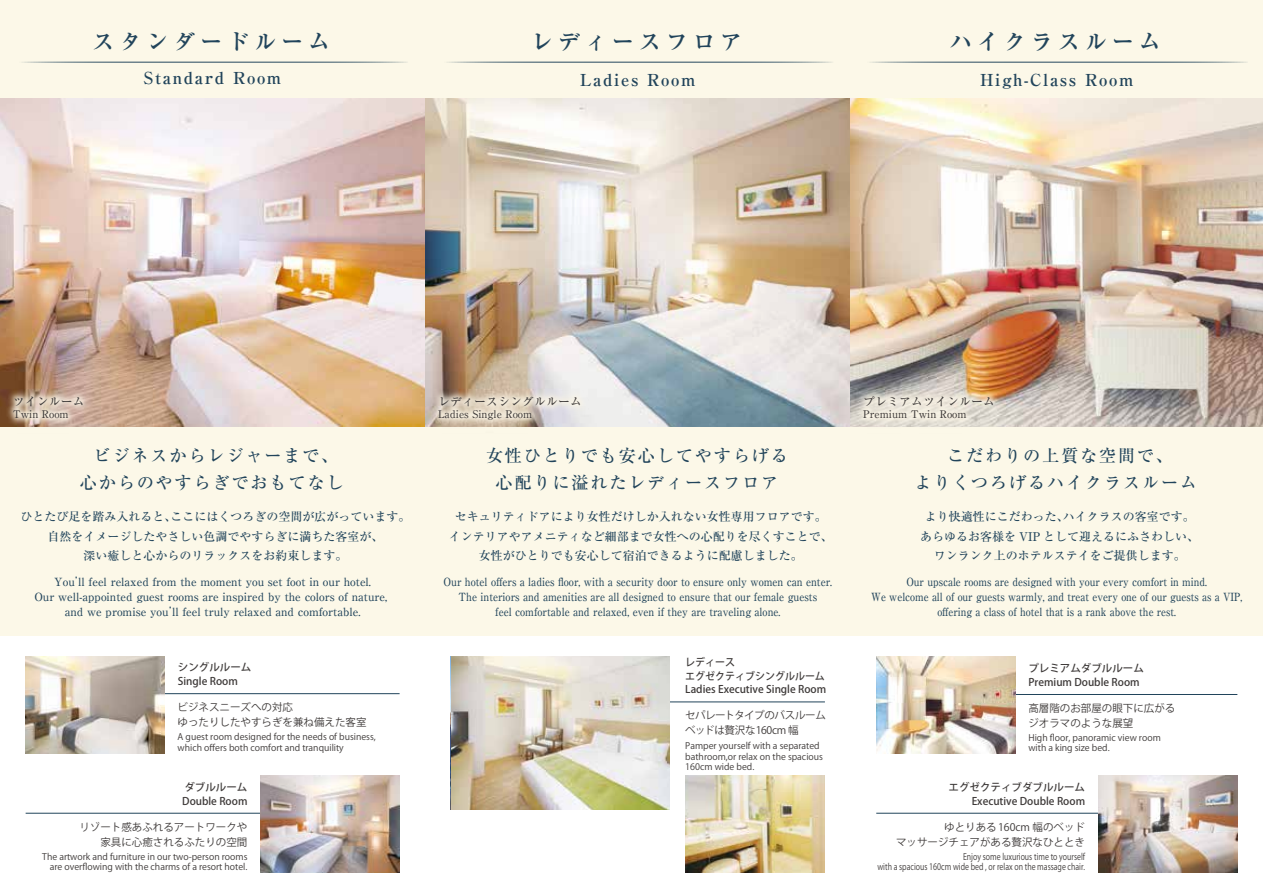
<style>
.page{position:relative;width:1263px;height:893px;background:#fff}
.page>*{position:absolute;margin:0;border:0;box-sizing:border-box;transform-origin:0 0}
.t1{font:700 22.5px "Ryumin Pro";letter-spacing:.2em;color:#21445b}
.t2{font:500 17.25px/27px "Ryumin Pro";letter-spacing:.1em;color:#21445b;text-align:center}
.t3{font:700 16.5px "Ryumin Pro";letter-spacing:.1em;color:#21445b}
.t4{font:500 12px/19.5px "Ryumin Pro";color:#21445b;text-align:center}
.t5{font:500 12px "Ryumin Pro";color:#3e3a39}
.t6{font:500 11.25px/15px "Ryumin Pro";color:#21445b;text-align:center;scale:.9 1}
.t7{font:500 11.25px/15px "Ryumin Pro";color:#21445b;text-align:center;scale:.88 1}
.t8{font:500 11.25px/15px "Ryumin Pro";color:#21445b;text-align:center}
.t9{font:10.5px/15px "Koz Go Pro";color:#3e3a39;text-align:right}
.t10{font:500 10.5px/13.5px "Koz Go Pro";color:#3e3a39}
.t11{font:500 10.5px/13.5px "Koz Go Pro";color:#3e3a39;scale:.95 1}
.t12{font:500 10.5px "Ryumin Pro";color:#3e3a39}
.t13{font:10.5px/15px "Koz Go Pro";letter-spacing:-.03em;color:#3e3a39}
.t14{font:9px/10.5px "Koz Go Pro";color:#3e3a39}
.t15{font:9px/10.5px "Koz Go Pro";color:#3e3a39;text-align:right;scale:.81 1}
</style>
<div class="page">
<div style="left:0;top:0;width:1263px;height:636px;background:#fcf8e8"></div>
<img style="left:0;top:99px;width:1263px;height:327px">
<img style="left:0;top:339px;width:141px;height:88px">
<img style="left:382px;top:339px;width:256px;height:88px">
<img style="left:807px;top:339px;width:245px;height:88px">
<hr style="left:451px;top:702px;width:374px;height:1px;background:#21445b">
<img style="left:451px;top:657px;width:219px;height:152px">
<img style="left:685px;top:775px;width:140px;height:97px">
<hr style="left:17px;top:62px;width:391px;height:1px;background:#fff">
<hr style="left:442px;top:62px;width:391px;height:1px;background:#fff">
<hr style="left:865px;top:62px;width:383px;height:1px;background:#fff">
<hr style="left:26px;top:813px;width:372px;height:1px;background:#21445b">
<img style="left:260px;top:776px;width:140px;height:97px">
<hr style="left:25px;top:693px;width:375px;height:1px;background:#21445b">
<img style="left:25px;top:657px;width:140px;height:97px">
<hr style="left:880px;top:694px;width:357px;height:1px;background:#21445b">
<img style="left:876px;top:657px;width:140px;height:97px">
<hr style="left:876px;top:813px;width:361px;height:1px;background:#21445b">
<img style="left:1098px;top:776px;width:139px;height:97px">
<h1 class="t1" style="left:92px;top:24px;width:240px">スタンダードルーム</h1>
<h1 class="t1" style="left:531px;top:24px;width:213px">レディースフロア</h1>
<h3 class="t3" style="left:144px;top:65px;width:139px">Standard Room</h3>
<h3 class="t3" style="left:580px;top:66px;width:117px">Ladies Room</h3>
<h1 class="t1" style="left:950px;top:24px;width:213px">ハイクラスルーム</h1>
<h3 class="t3" style="left:980px;top:66px;width:155px">High-Class Room</h3>
<h3 class="t5" style="left:13px;top:392px;width:73px">ツインルーム</h3>
<p class="t12" style="left:13px;top:406px;width:57px">Twin Room</p>
<h2 class="t2" style="left:80px;top:441px;width:265px">ビジネスからレジャーまで、心からのやすらぎでおもてなし</h2>
<h3 class="t4" style="left:21px;top:506px;width:391px">ひとたび足を踏み入れると、ここにはくつろぎの空間が広がっています。自然をイメージしたやさしい色調でやすらぎに満ちた客室が、<br>深い癒しと心からのリラックスをお約束します。</h3>
<h3 class="t5" style="left:438px;top:392px;width:145px">レディースシングルルーム</h3>
<p class="t12" style="left:438px;top:406px;width:96px">Ladies Single Room</p>
<h2 class="t2" style="left:486px;top:441px;width:303px">女性ひとりでも安心してやすらげる心配りに溢れたレディースフロア</h2>
<h3 class="t4" style="left:449px;top:506px;width:385px">セキュリティドアにより女性だけしか入れない女性専用フロアです。インテリアやアメニティなど細部まで女性への心配りを尽くすことで、女性がひとりでも安心して宿泊できるように配慮しました。</h3>
<h3 class="t5" style="left:863px;top:392px;width:133px">プレミアムツインルーム</h3>
<p class="t12" style="left:863px;top:406px;width:105px">Premium Twin Room</p>
<h2 class="t2" style="left:914px;top:441px;width:284px">こだわりの上質な空間で、<br>よりくつろげるハイクラスルーム</h2>
<h3 class="t4" style="left:920px;top:506px;width:281px">より快適性にこだわった、ハイクラスの客室です。あらゆるお客様を VIP として迎えるにふさわしい、ワンランク上のホテルステイをご提供します。</h3>
<p class="t8" style="left:34px;top:574px;width:354px">You’ll feel relaxed from the moment you set foot in our hotel.<br>Our well-appointed guest rooms are inspired by the colors of nature, and we promise you’ll feel truly relaxed and comfortable.</p>
<p class="t6" style="left:444px;top:574px;width:433px">Our hotel offers a ladies floor, with a security door to ensure only women can enter.<br>The interiors and amenities are all designed to ensure that our female guests<br>feel comfortable and relaxed, even if they are traveling alone.</p>
<p class="t7" style="left:871px;top:574px;width:423px">Our upscale rooms are designed with your every comfort in mind.<br>We welcome all of our guests warmly, and treat every one of our guests as a VIP, offering a class of hotel that is a rank above the rest.</p>
<p class="t10" style="left:178px;top:661px;width:75px">シングルルーム<br>Single Room</p>
<p class="t9" style="left:178px;top:700px;width:191px;text-align:left">ビジネスニーズへの対応<br>ゆったりしたやすらぎを兼ね備えた客室</p>
<p class="t14" style="left:178px;top:732px;width:200px">A guest room designed for the needs of business, which offers both comfort and tranquility</p>
<p class="t10" style="left:182px;top:781px;width:67px">ダブルルーム<br>Double Room</p>
<p class="t9" style="left:79px;top:820px;width:170px">リゾート感あふれるアートワークや家具に心癒されるふたりの空間</p>
<p class="t14" style="left:42px;top:851px;width:207px;text-align:right">The artwork and furniture in our two-person rooms are overflowing with the charms of a resort hotel.</p>
<p class="t11" style="left:685px;top:656px;width:150px">レディース<br>エグゼクティブシングルルーム<br>Ladies Executive Single Room</p>
<p class="t13" style="left:685px;top:708px;width:142px">セパレートタイプのバスルームベッドは贅沢な160cm 幅</p>
<p class="t14" style="left:685px;top:741px;width:139px">Pamper yourself with a separated bathroom,or relax on the spacious<br>160cm wide bed.</p>
<p class="t10" style="left:1028px;top:662px;width:117px">プレミアムダブルルーム<br>Premium Double Room</p>
<p class="t9" style="left:1028px;top:701px;width:148px;text-align:left">高層階のお部屋の眼下に広がるジオラマのような展望</p>
<p class="t14" style="left:1028px;top:733px;width:134px">High floor, panoramic view room with a king size bed.</p>
<p class="t10" style="left:949px;top:781px;width:138px;text-align:right">エグゼクティブダブルルーム<br>Executive Double Room</p>
<p class="t9" style="left:896px;top:820px;width:190px">ゆとりある160cm 幅のベッド<br>マッサージチェアがある贅沢なひととき</p>
<p class="t15" style="left:877px;top:851px;width:258px">Enjoy some luxurious time to yourself<br>with a spacious 160cm wide bed , or relax on the massage chair.</p>
</div>
